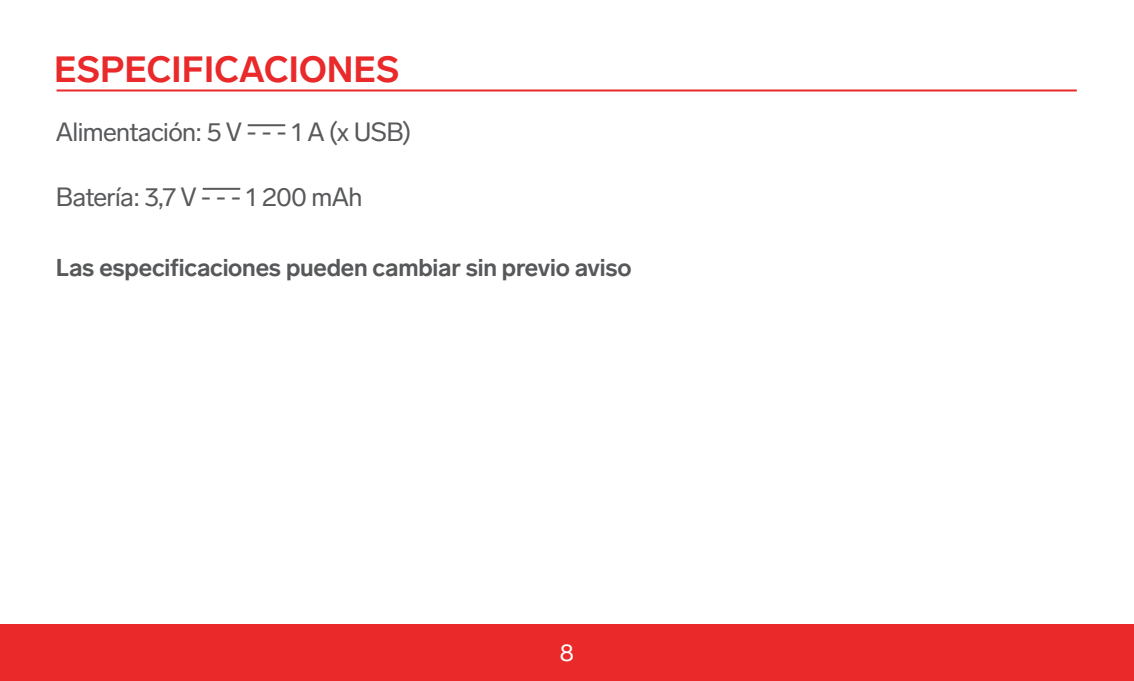
<style>
.page{position:relative;width:1134px;height:681px;background:#fff}
.page>*{position:absolute;margin:0;border:0;box-sizing:border-box;transform-origin:0 0}
.t1{font:700 36px "Lab Grotesque";color:#e9292a}
.t2{font:26px "Lab Grotesque";letter-spacing:-.025em;color:#58595b}
.t3{font:700 24px "Lab Grotesque";letter-spacing:-.01em;color:#57585a}
.t4{font:24px "Lab Grotesque";color:#fff}
</style>
<div class="page">
<div style="left:0;top:623px;width:1134px;height:57px;background:#e9292a"></div>
<hr style="left:57px;top:89px;width:1020px;height:2px;background:#e9292a">
<hr style="left:203px;top:188px;width:37px;height:2px;background:#58595b">
<hr style="left:248px;top:124px;width:37px;height:2px;background:#58595b">
<h1 class="t1" style="left:54px;top:48px;width:347px">ESPECIFICACIONES</h1>
<p class="t2" style="left:56px;top:117px;width:357px">Alimentación: 5 V - - - 1 A (x USB)</p>
<p class="t2" style="left:56px;top:181px;width:308px">Batería: 3,7 V - - - 1 200 mAh</p>
<p class="t3" style="left:56px;top:253px;width:577px">Las especificaciones pueden cambiar sin previo aviso</p>
<p class="t4" style="left:560px;top:638px;width:16px">8</p>
</div>
